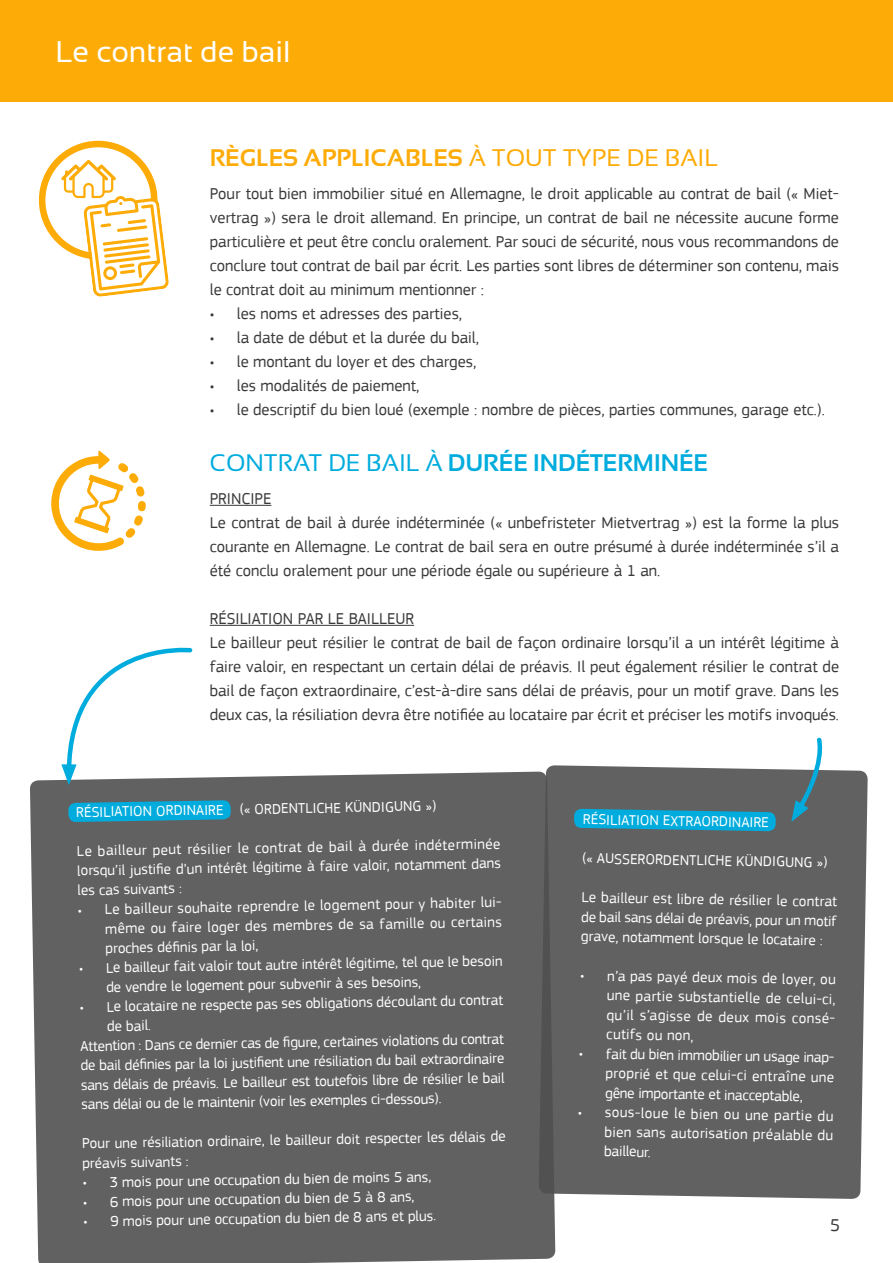
<style>
.page{position:relative;width:893px;height:1263px;background:#fff}
.page>*{position:absolute;margin:0;border:0;box-sizing:border-box;transform-origin:0 0}
.t1{font:30px "Sansation";color:#fff}
.t2{font:700 24px "Sansation";color:#fdab06}
.t3{font:700 24px "Sansation";color:#00acdd}
.t4{font:18px "PF Square Sans Pro";color:#393939}
.t5{font:16.5px/24px "PF Square Sans Pro";color:#393939}
.t6{font:15px/19.5px "PF Square Sans Pro";color:#fff}
.s1{font-weight:400}
</style>
<div class="page">
<div style="left:546px;top:765px;width:322px;height:434px;background:#616161"></div>
<div style="left:0;top:0;width:893px;height:102px;background:#fdab06"></div>
<hr style="left:210px;top:505px;width:61px;height:1px;background:#393939">
<hr style="left:210px;top:625px;width:204px;height:1px;background:#393939">
<div style="left:30px;top:771px;width:525px;height:492px;background:#616161"></div>
<svg style="left:68px;top:800px;width:163px;height:22px"></svg>
<svg style="left:574px;top:809px;width:202px;height:22px"></svg>
<svg style="left:61px;top:647px;width:134px;height:138px"></svg>
<svg style="left:791px;top:737px;width:35px;height:85px"></svg>
<svg style="left:39px;top:141px;width:130px;height:156px"></svg>
<svg style="left:51px;top:451px;width:95px;height:100px"></svg>
<h1 class="t1" style="left:56px;top:35px;width:237px">Le contrat de bail</h1>
<h2 class="t2" style="left:210px;top:145px;width:510px">RÈGLES APPLICABLES <span class="s1">À TOUT TYPE DE BAIL</span></h2>
<p class="t5" style="left:210px;top:181px;width:631px;text-align:justify">Pour tout bien immobilier situé en Allemagne, le droit applicable au contrat de bail (« Miet&shy;vertrag ») sera le droit allemand. En principe, un contrat de bail ne nécessite aucune forme particulière et peut être conclu oralement. Par souci de sécurité, nous vous recommandons de conclure tout contrat de bail par écrit. Les parties sont libres de déterminer son contenu, mais le contrat doit au minimum mentionner :</p>
<p class="t5" style="left:210px;top:302px;width:254px">• les noms et adresses des parties,</p>
<p class="t5" style="left:210px;top:326px;width:271px">• la date de début et la durée du bail,</p>
<p class="t5" style="left:210px;top:350px;width:268px">• le montant du loyer et des charges,</p>
<p class="t5" style="left:210px;top:374px;width:211px">• les modalités de paiement,</p>
<p class="t5" style="left:210px;top:398px;width:616px">• le descriptif du bien loué (exemple : nombre de pièces, parties communes, garage etc.).</p>
<h2 class="t3" style="left:210px;top:450px;width:500px"><span class="s1">CONTRAT DE BAIL À</span> DURÉE INDÉTERMINÉE</h2>
<p class="t5" style="left:210px;top:486px;width:631px">PRINCIPE<br>Le contrat de bail à durée indéterminée (« unbefristeter Mietvertrag ») est la forme la plus courante en Allemagne. Le contrat de bail sera en outre présumé à durée indéterminée s’il a été conclu oralement pour une période égale ou supérieure à 1 an.</p>
<p class="t5" style="left:210px;top:606px;width:631px">RÉSILIATION PAR LE BAILLEUR<br>Le bailleur peut résilier le contrat de bail de façon ordinaire lorsqu’il a un intérêt légitime à faire valoir, en respectant un certain délai de préavis. Il peut également résilier le contrat de bail de façon extraordinaire, c’est-à-dire sans délai de préavis, pour un motif grave. Dans les deux cas, la résiliation devra être notifiée au locataire par écrit et préciser les motifs invoqués.</p>
<p class="t6" style="left:76px;top:802px;width:362px;rotate:-1deg">RÉSILIATION ORDINAIRE (« ORDENTLICHE KÜNDIGUNG »)</p>
<p class="t6" style="left:77px;top:841px;width:425px;text-align:justify;rotate:-1deg">Le bailleur peut résilier le contrat de bail à durée indéterminée lorsqu’il justifi e d’un intérêt légitime à faire valoir, notamment dans les cas suivants :</p>
<p class="t6" style="left:105px;top:899px;width:400px;text-indent:-27px;rotate:-1deg">• Le bailleur souhaite reprendre le logement pour y habiter lui&shy;même ou faire loger des membres de sa famille ou certains proches défi nis par la loi,</p>
<p class="t6" style="left:106px;top:958px;width:398px;text-indent:-27px;rotate:-1deg">• Le bailleur fait valoir tout autre intérêt légitime, tel que le besoin de vendre le logement pour subvenir à ses besoins,</p>
<p class="t6" style="left:79px;top:997px;width:425px;rotate:-1deg">• Le locataire ne respecte pas ses obligations découlant du contrat</p>
<p class="t6" style="left:107px;top:1016px;width:46px;rotate:-1deg">de bail.</p>
<p class="t6" style="left:80px;top:1036px;width:425px;rotate:-1deg">Attention : Dans ce dernier cas de fi gure, certaines violations du contrat</p>
<p class="t6" style="left:80px;top:1056px;width:425px;rotate:-1deg">de bail défi nies par la loi justifi ent une résiliation du bail extraordinaire</p>
<p class="t6" style="left:81px;top:1075px;width:425px;rotate:-1deg">sans délais de préavis. Le bailleur est toutefois libre de résilier le bail</p>
<p class="t6" style="left:81px;top:1095px;width:362px;rotate:-1deg">sans délai ou de le maintenir (voir les exemples ci-dessous).</p>
<p class="t6" style="left:82px;top:1134px;width:425px;rotate:-1deg">Pour une résiliation ordinaire, le bailleur doit respecter les délais de préavis suivants :</p>
<p class="t6" style="left:82px;top:1173px;width:350px;rotate:-1deg">• 3 mois pour une occupation du bien de moins 5 ans,</p>
<p class="t6" style="left:83px;top:1192px;width:333px;rotate:-1deg">• 6 mois pour une occupation du bien de 5 à 8 ans,</p>
<p class="t6" style="left:83px;top:1212px;width:354px;rotate:-1deg">• 9 mois pour une occupation du bien de 8 ans et plus.</p>
<p class="t6" style="left:583px;top:809px;width:187px;rotate:1deg">RÉSILIATION EXTRAORDINAIRE</p>
<p class="t6" style="left:582px;top:848px;width:247px;rotate:1deg">(« AUSSERORDENTLICHE KÜNDIGUNG »)</p>
<p class="t6" style="left:582px;top:887px;width:257px;text-align:justify;rotate:1deg">Le bailleur est libre de résilier le contrat de bail sans délai de préavis, pour un motif grave, notamment lorsque le locataire :</p>
<p class="t6" style="left:607px;top:966px;width:232px;text-indent:-27px;rotate:1deg">• n’a pas payé deux mois de loyer, ou une partie substantielle de celui-ci, qu’il s’agisse de deux mois consé&shy;cutifs ou non,</p>
<p class="t6" style="left:606px;top:1044px;width:232px;text-indent:-27px;rotate:1deg">• fait du bien immobilier un usage inap&shy;proprié et que celui-ci entraîne une gêne importante et inacceptable,</p>
<p class="t6" style="left:605px;top:1102px;width:230px;text-align:justify;text-indent:-27px;rotate:1deg">• sous-loue le bien ou une partie du bien sans autorisation préalable du bailleur.</p>
<p class="t4" style="left:830px;top:1215px;width:12px">5</p>
</div>
